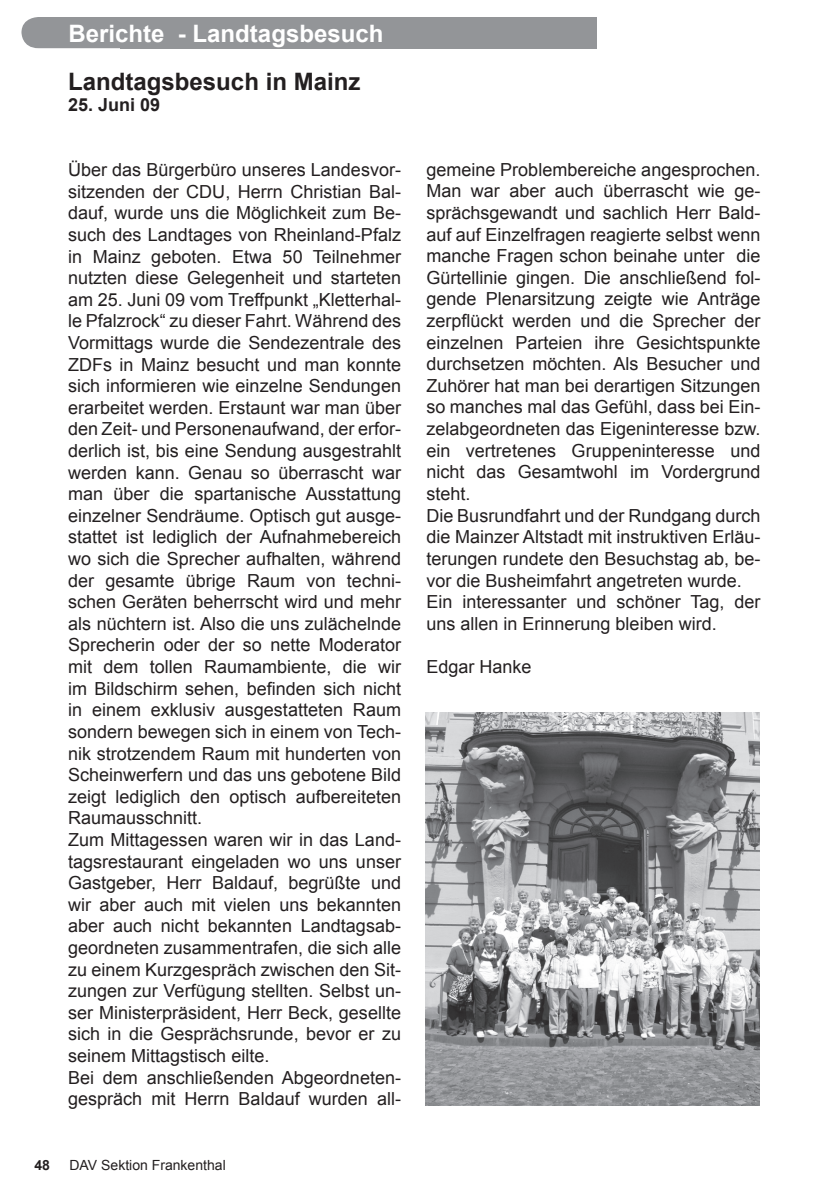
<style>
.page{position:relative;width:840px;height:1191px;background:#fff}
.page>*{position:absolute;margin:0;border:0;box-sizing:border-box;transform-origin:0 0}
.t1{font:700 24px "Arial";color:#fff}
.t2{font:700 24px "Arial";color:#231f20}
.t3{font:18px/21.6px "Arial";color:#231f20}
.t4{font:700 18px "Arial";color:#231f20}
.t5{font:14px "Arial";color:#231f20}
.t6{font:700 14px "Arial";color:#231f20}
</style>
<div class="page">
<div style="left:21px;top:17px;width:100px;height:31px;background:#939598"></div>
<div style="left:121px;top:17px;width:475px;height:31px;background:#939598"></div>
<img style="left:425px;top:712px;width:333px;height:394px">
<h1 class="t1" style="left:68px;top:20px;width:316px">Berichte - Landtagsbesuch</h1>
<h1 class="t2" style="left:68px;top:68px;width:294px">Landtagsbesuch in Mainz</h1>
<p class="t4" style="left:68px;top:95px;width:94px">25. Juni 09</p>
<p class="t3" style="left:68px;top:159px;width:334px">Über das Bürgerbüro unseres Landesvor&shy;sitzenden der CDU, Herrn Christian Bal&shy;dauf, wurde uns die Möglichkeit zum Be&shy;such des Landtages von Rheinland-Pfalz in Mainz geboten. Etwa 50 Teilnehmer nutzten diese Gelegenheit und starteten am 25. Juni 09 vom Treffpunkt „Kletterhal&shy;le Pfalzrock“ zu dieser Fahrt. Während des Vormittags wurde die Sendezentrale des ZDFs in Mainz besucht und man konnte sich informieren wie einzelne Sendungen erarbeitet werden. Erstaunt war man über den Zeit- und Personenaufwand, der erfor&shy;derlich ist, bis eine Sendung ausgestrahlt werden kann. Genau so überrascht war man über die spartanische Ausstattung einzelner Sendräume. Optisch gut ausge&shy;stattet ist lediglich der Aufnahmebereich wo sich die Sprecher aufhalten, während der gesamte übrige Raum von techni&shy;schen Geräten beherrscht wird und mehr als nüchtern ist. Also die uns zulächelnde Sprecherin oder der so nette Moderator mit dem tollen Raumambiente, die wir im Bildschirm sehen, befinden sich nicht in einem exklusiv ausgestatteten Raum sondern bewegen sich in einem von Tech&shy;nik strotzendem Raum mit hunderten von Scheinwerfern und das uns gebotene Bild zeigt lediglich den optisch aufbereiteten Raumausschnitt.<br>Zum Mittagessen waren wir in das Land&shy;tagsrestaurant eingeladen wo uns unser Gastgeber, Herr Baldauf, begrüßte und wir aber auch mit vielen uns bekannten aber auch nicht bekannten Landtagsab&shy;geordneten zusammentrafen, die sich alle zu einem Kurzgespräch zwischen den Sit&shy;zungen zur Verfügung stellten. Selbst un&shy;ser Ministerpräsident, Herr Beck, gesellte sich in die Gesprächsrunde, bevor er zu seinem Mittagstisch eilte.<br>Bei dem anschließenden Abgeordneten&shy;gespräch mit Herrn Baldauf wurden all-</p>
<p class="t6" style="left:34px;top:1157px;width:17px">48</p>
<p class="t5" style="left:69px;top:1157px;width:158px">DAV Sektion Frankenthal</p>
<p class="t3" style="left:426px;top:159px;width:335px">gemeine Problembereiche angesprochen.<br>Man war aber auch überrascht wie ge&shy;sprächsgewandt und sachlich Herr Bald&shy;auf auf Einzelfragen reagierte selbst wenn manche Fragen schon beinahe unter die Gürtellinie gingen. Die anschließend fol&shy;gende Plenarsitzung zeigte wie Anträge zerpflückt werden und die Sprecher der einzelnen Parteien ihre Gesichtspunkte durchsetzen möchten. Als Besucher und Zuhörer hat man bei derartigen Sitzungen so manches mal das Gefühl, dass bei Ein&shy;zelabgeordneten das Eigeninteresse bzw. ein vertretenes Gruppeninteresse und nicht das Gesamtwohl im Vordergrund steht.<br>Die Busrundfahrt und der Rundgang durch die Mainzer Altstadt mit instruktiven Erläu&shy;terungen rundete den Besuchstag ab, be&shy;vor die Busheimfahrt angetreten wurde.<br>Ein interessanter und schöner Tag, der uns allen in Erinnerung bleiben wird.</p>
<p class="t3" style="left:426px;top:656px;width:107px">Edgar Hanke</p>
</div>
